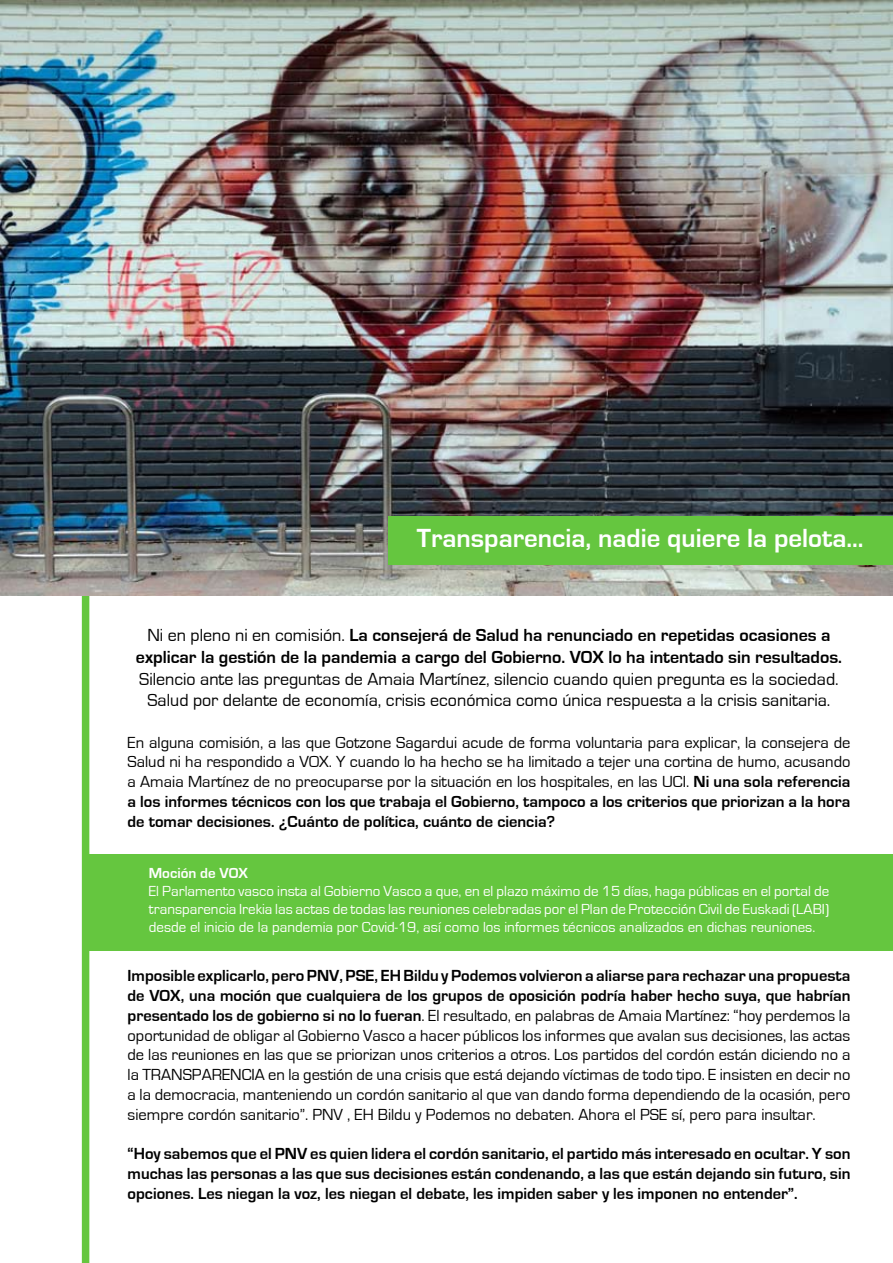
<style>
.page{position:relative;width:893px;height:1263px;background:#fff}
.page>*{position:absolute;margin:0;border:0;box-sizing:border-box;transform-origin:0 0}
.t1{font:700 27px "Eurostile";color:#fff}
.t2{font:18px/21.6px "Eurostile";color:#000;text-align:center}
.t3{font:700 18px/21.6px "Eurostile";color:#000;text-align:center}
.t4{font:16.5px/19.8px "Eurostile";color:#000;text-align:justify}
.t5{font:700 16.5px/19.8px "Eurostile";color:#000;text-align:justify}
.t6{font:15px/18px "Eurostile";color:#fff;text-align:justify}
.t7{font:700 15px "Eurostile";color:#fff}
.s1{font-weight:400}
.s2{font-weight:700}
</style>
<div class="page">
<div style="left:82px;top:589px;width:7px;height:674px;background:#65c63f"></div>
<img style="left:0;top:0;width:893px;height:595px">
<div style="left:388px;top:517px;width:505px;height:48px;background:#65c63f"></div>
<div style="left:85px;top:854px;width:808px;height:96px;background:#65c63f"></div>
<h1 class="t1" style="left:417px;top:524px;width:448px">Transparencia, nadie quiere la pelota...</h1>
<p class="t3" style="left:136px;top:625px;width:708px"><span class="s1">Ni en pleno ni en comisión.</span> La consejerá de Salud ha renunciado en repetidas ocasiones a explicar la gestión de la pandemia a cargo del Gobierno. VOX lo ha intentado sin resultados.</p>
<p class="t2" style="left:139px;top:668px;width:701px">Silencio ante las preguntas de Amaia Martínez, silencio cuando quien pregunta es la sociedad.<br>Salud por delante de economía, crisis económica como única respuesta a la crisis sanitaria.</p>
<p class="t4" style="left:128px;top:732px;width:724px">En alguna comisión, a las que Gotzone Sagardui acude de forma voluntaria para explicar, la consejera de Salud ni ha respondido a VOX. Y cuando lo ha hecho se ha limitado a tejer una cortina de humo, acusando a Amaia Martínez de no preocuparse por la situación en los hospitales, en las UCI. <span class="s2">Ni una sola referencia a los informes técnicos con los que trabaja el Gobierno, tampoco a los criterios que priorizan a la hora de tomar decisiones. ¿Cuánto de política, cuánto de ciencia?</span></p>
<p class="t7" style="left:149px;top:865px;width:100px">Moción de VOX</p>
<p class="t6" style="left:149px;top:882px;width:682px">El Parlamento vasco insta al Gobierno Vasco a que, en el plazo máximo de 15 días, haga públicas en el portal de transparencia Irekia las actas de todas las reuniones celebradas por el Plan de Protección Civil de Euskadi (LABI) desde el inicio de la pandemia por Covid-19, así como los informes técnicos analizados en dichas reuniones.</p>
<p class="t4" style="left:128px;top:966px;width:724px"><span class="s2">Imposible explicarlo, pero PNV, PSE, EH Bildu y Podemos volvieron a aliarse para rechazar una propuesta de VOX, una moción que cualquiera de los grupos de oposición podría haber hecho suya, que habrían presentado los de gobierno si no lo fueran</span>. El resultado, en palabras de Amaia Martínez: “hoy perdemos la oportunidad de obligar al Gobierno Vasco a hacer públicos los informes que avalan sus decisiones, las actas de las reuniones en las que se priorizan unos criterios a otros. Los partidos del cordón están diciendo no a la TRANSPARENCIA en la gestión de una crisis que está dejando víctimas de todo tipo. E insisten en decir no a la democracia, manteniendo un cordón sanitario al que van dando forma dependiendo de la ocasión, pero siempre cordón sanitario”. PNV , EH Bildu y Podemos no debaten. Ahora el PSE sí, pero para insultar.</p>
<p class="t5" style="left:128px;top:1144px;width:724px">“Hoy sabemos que el PNV es quien lidera el cordón sanitario, el partido más interesado en ocultar. Y son muchas las personas a las que sus decisiones están condenando, a las que están dejando sin futuro, sin opciones. Les niegan la voz, les niegan el debate, les impiden saber y les imponen no entender”.</p>
</div>
